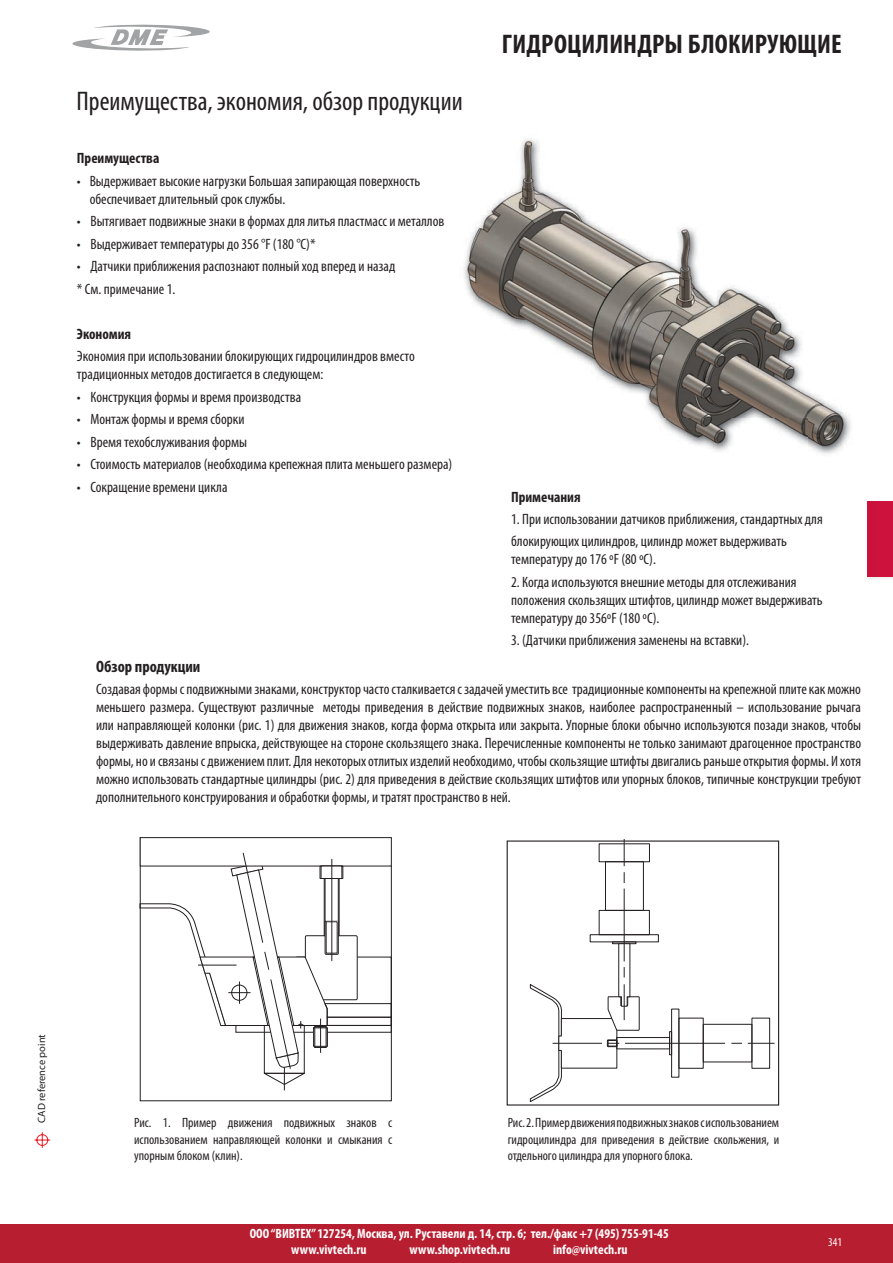
<style>
.page{position:relative;width:893px;height:1263px;background:#fff}
.page>*{position:absolute;margin:0;border:0;box-sizing:border-box;transform-origin:0 0}
.t1{font:condensed 27px "Myriad Pro";color:#231f20}
.t2{font:700 condensed 27px "Myriad Pro";letter-spacing:.01em;color:#231f20}
.t3{font:700 condensed 16.5px "Myriad Pro";color:#231f20}
.t4{font:condensed 15px/18px "Myriad Pro";color:#231f20}
.t5{font:700 condensed 15px "Myriad Pro";color:#231f20}
.t6{font:condensed 13.5px/16.2px "Myriad Pro";color:#231f20;text-align:justify}
.t7{font:700 condensed 13.5px/16.2px "Myriad Pro";color:#fff}
.t8{font:condensed 12px "Myriad Pro";color:#fff}
.t9{font:10.5px "Myriad Pro";color:#231f20}
</style>
<div class="page">
<div style="left:0;top:1225px;width:893px;height:38px;background:#b71f31"></div>
<img style="left:867px;top:576px;width:26px;height:4px">
<div style="left:867px;top:501px;width:26px;height:75px;background:#cc123d"></div>
<svg style="left:73px;top:25px;width:136px;height:26px"></svg>
<img style="left:463px;top:139px;width:388px;height:315px">
<div style="left:140px;top:837px;width:252px;height:29px;border:1px solid #231f20"></div>
<svg style="left:139px;top:852px;width:253px;height:238px"></svg>
<div style="left:320px;top:866px;width:23px;height:13px;border:1px solid #231f20"></div>
<div style="left:321px;top:866px;width:21px;height:12px;background:#fff"></div>
<div style="left:321px;top:866px;width:21px;height:13px;border:1px solid #231f20"></div>
<div style="left:314px;top:1026px;width:13px;height:22px;border:1px solid #231f20"></div>
<hr style="left:331px;top:859px;width:1px;height:102px;background:#231f20">
<hr style="left:320px;top:1018px;width:1px;height:35px;background:#231f20">
<div style="left:599px;top:910px;width:51px;height:25px;border:1px solid #231f20"></div>
<div style="left:590px;top:934px;width:69px;height:8px;border:1px solid #231f20"></div>
<div style="left:612px;top:941px;width:24px;height:3px;border:1px solid #231f20"></div>
<div style="left:605px;top:861px;width:39px;height:50px;border:1px solid #231f20"></div>
<div style="left:616px;top:1037px;width:54px;height:12px;border:1px solid #231f20"></div>
<div style="left:669px;top:1031px;width:3px;height:24px;border:1px solid #231f20"></div>
<div style="left:671px;top:1009px;width:8px;height:68px;border:1px solid #231f20"></div>
<div style="left:678px;top:1018px;width:26px;height:51px;border:1px solid #231f20"></div>
<div style="left:703px;top:1024px;width:49px;height:38px;border:1px solid #231f20"></div>
<div style="left:751px;top:1018px;width:19px;height:51px;border:1px solid #231f20"></div>
<svg style="left:748px;top:1043px;width:26px;height:1px"></svg>
<hr style="left:625px;top:1043px;width:100px;height:1px;background:#231f20">
<svg style="left:624px;top:839px;width:1px;height:27px"></svg>
<hr style="left:624px;top:888px;width:1px;height:73px;background:#231f20">
<svg style="left:530px;top:943px;width:110px;height:160px"></svg>
<div style="left:507px;top:840px;width:272px;height:265px;border:1px solid #231f20"></div>
<svg style="left:34px;top:1132px;width:16px;height:16px"></svg>
<h1 class="t1" style="left:77px;top:84px;width:388px">Преимущества, экономия, обзор продукции</h1>
<p class="t5" style="left:77px;top:149px;width:84px">Преимущества</p>
<p class="t4" style="left:90px;top:172px;width:332px;text-indent:-13px">• Выдерживает высокие нагрузки Большая запирающая поверхность обеспечивает длительный срок службы.</p>
<p class="t4" style="left:77px;top:212px;width:369px">• Вытягивает подвижные знаки в формах для литья пластмасс и металлов</p>
<p class="t4" style="left:77px;top:235px;width:240px">• Выдерживает температуры до 356 °F (180 °C)*</p>
<p class="t4" style="left:77px;top:255px;width:320px;line-height:22.5px">• Датчики приближения распознают полный ход вперед и назад * См. примечание 1.</p>
<p class="t5" style="left:77px;top:324px;width:56px">Экономия</p>
<p class="t4" style="left:77px;top:347px;width:339px">Экономия при использовании блокирующих гидроцилиндров вместо традиционных методов достигается в следующем:</p>
<p class="t4" style="left:77px;top:388px;width:226px">• Конструкция формы и время производства</p>
<p class="t4" style="left:77px;top:410px;width:169px">• Монтаж формы и время сборки</p>
<p class="t4" style="left:77px;top:433px;width:172px">• Время техобслуживания формы</p>
<p class="t4" style="left:77px;top:455px;width:377px">• Стоимость материалов (необходима крепежная плита меньшего размера)</p>
<p class="t4" style="left:77px;top:478px;width:152px">• Сокращение времени цикла</p>
<h1 class="t2" style="left:502px;top:27px;width:341px">ГИДРОЦИЛИНДРЫ БЛОКИРУЮЩИЕ</h1>
<p class="t5" style="left:511px;top:487px;width:71px">Примечания</p>
<p class="t4" style="left:511px;top:508px;width:313px;line-height:22.4px">1. При использовании датчиков приближения, стандартных для блокирующих цилиндров, цилиндр может выдерживать</p>
<p class="t4" style="left:511px;top:550px;width:146px">температуру до 176 ºF (80 ºC).</p>
<p class="t4" style="left:511px;top:572px;width:313px">2. Когда используются внешние методы для отслеживания положения скользящих штифтов, цилиндр может выдерживать температуру до 356ºF (180 ºC).</p>
<p class="t4" style="left:511px;top:631px;width:239px">3. (Датчики приближения заменены на вставки).</p>
<p class="t3" style="left:96px;top:656px;width:106px">Обзор продукции</p>
<p class="t4" style="left:96px;top:680px;width:766px;text-align:justify">Создавая формы с подвижными знаками, конструктор часто сталкивается с задачей уместить все традиционные компоненты на крепежной плите как можно меньшего размера. Существуют различные методы приведения в действие подвижных знаков, наиболее распространенный – использование рычага или направляющей колонки (рис. 1) для движения знаков, когда форма открыта или закрыта. Упорные блоки обычно используются позади знаков, чтобы выдерживать давление впрыска, действующее на стороне скользящего знака. Перечисленные компоненты не только занимают драгоценное пространство формы, но и связаны с движением плит. Для некоторых отлитых изделий необходимо, чтобы скользящие штифты двигались раньше открытия формы. И хотя можно использовать стандартные цилиндры (рис. 2) для приведения в действие скользящих штифтов или упорных блоков, типичные конструкции требуют дополнительного конструирования и обработки формы, и тратят пространство в ней.</p>
<p class="t9" style="left:35px;top:1123px;width:90px;rotate:-90deg">CAD reference point</p>
<p class="t6" style="left:134px;top:1115px;width:259px">Рис. 1. Пример движения подвижных знаков с использованием направляющей колонки и смыкания с упорным блоком (клин).</p>
<p class="t6" style="left:508px;top:1114px;width:273px">Рис. 2. Пример движения подвижных знаков с использованием гидроцилиндра для приведения в действие скольжения, и отдельного цилиндра для упорного блока.</p>
<p class="t7" style="left:291px;top:1225px;width:379px;text-indent:-41px">OOO “ВИВТЕХ” 127254, Москва, ул. Руставели д. 14, стр. 6; тел./факс +7 (495) 755-91-45 www.vivtech.ru</p>
<p class="t7" style="left:409px;top:1241px;width:102px">www.shop.vivtech.ru</p>
<p class="t7" style="left:553px;top:1241px;width:76px">info@vivtech.ru</p>
<p class="t8" style="left:828px;top:1235px;width:15px">341</p>
</div>
